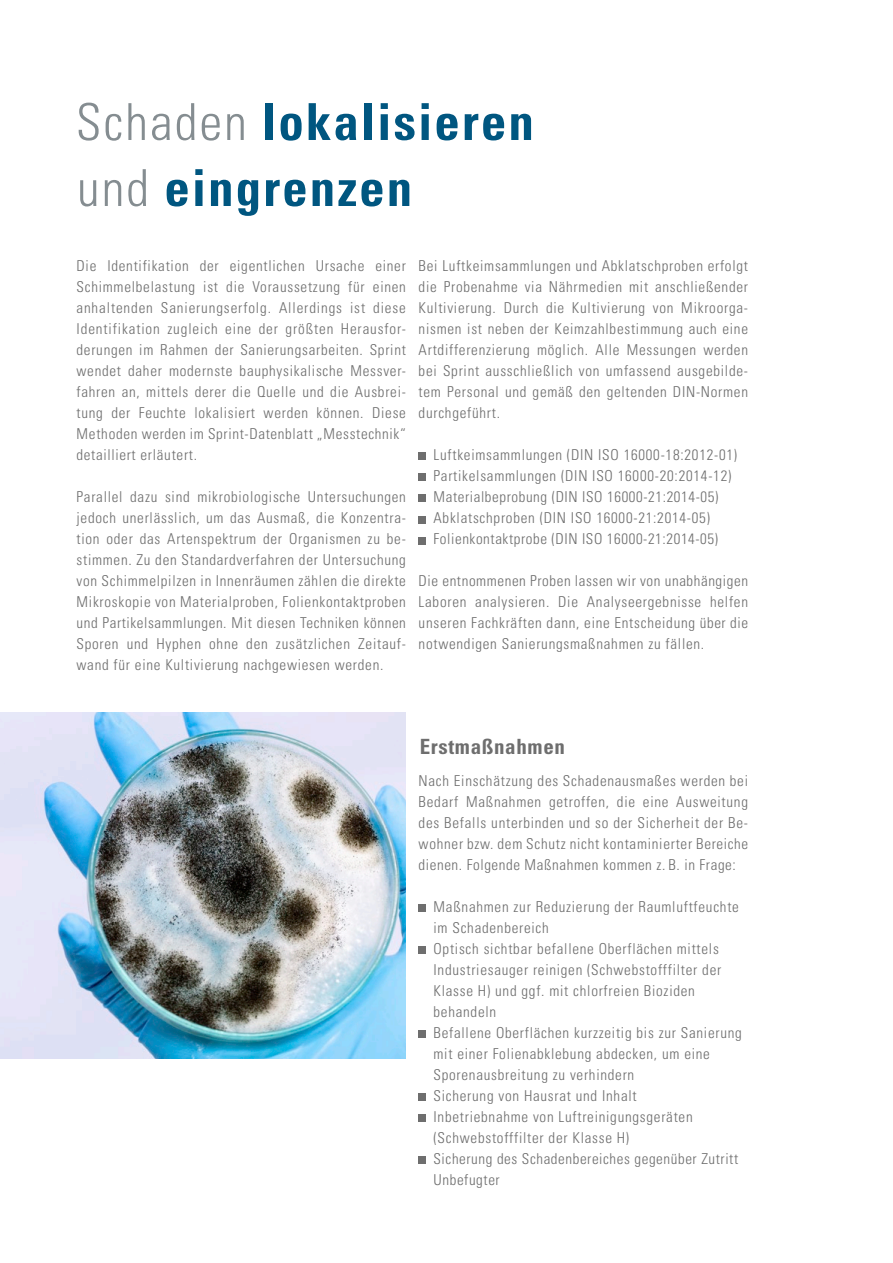
<style>
.page{position:relative;width:893px;height:1263px;background:#fff}
.page>*{position:absolute;margin:0;border:0;box-sizing:border-box;transform-origin:0 0}
.t1{font:700 condensed 51px/66px "Univers LT Pro";letter-spacing:.04em;color:#005680}
.t2{font:700 condensed 21px "Univers LT Pro";letter-spacing:.03em;color:#6e6e6e}
.t3{font:300 condensed 15px/21px "Univers LT Pro";letter-spacing:.05em;color:#6e6e6e;text-align:justify}
.s1{font-weight:300;color:#858d91}
</style>
<div class="page">
<img style="left:0;top:712px;width:406px;height:347px">
<div style="left:419px;top:453px;width:7px;height:7px;background:#6e6e6e"></div>
<div style="left:419px;top:474px;width:7px;height:7px;background:#6e6e6e"></div>
<div style="left:419px;top:495px;width:7px;height:7px;background:#6e6e6e"></div>
<div style="left:419px;top:516px;width:7px;height:7px;background:#6e6e6e"></div>
<div style="left:419px;top:537px;width:7px;height:7px;background:#6e6e6e"></div>
<div style="left:419px;top:904px;width:7px;height:8px;background:#6e6e6e"></div>
<div style="left:419px;top:946px;width:7px;height:8px;background:#6e6e6e"></div>
<div style="left:419px;top:1030px;width:7px;height:8px;background:#6e6e6e"></div>
<div style="left:419px;top:1093px;width:7px;height:8px;background:#6e6e6e"></div>
<div style="left:419px;top:1114px;width:7px;height:8px;background:#6e6e6e"></div>
<div style="left:419px;top:1156px;width:7px;height:8px;background:#6e6e6e"></div>
<p class="t1" style="left:76px;top:88px;width:459px"><span class="s1">Schaden</span> lokalisieren <span class="s1">und</span> eingrenzen</p>
<p class="t3" style="left:77px;top:254px;width:331px">Die Identifikation der eigentlichen Ursache einer Schimmelbelastung ist die Voraussetzung für einen anhaltenden Sanierungserfolg. Allerdings ist diese Identifikation zugleich eine der größten Herausfor&shy;derungen im Rahmen der Sanierungsarbeiten. Sprint wendet daher modernste bauphysikalische Messver&shy;fahren an, mittels derer die Quelle und die Ausbrei&shy;tung der Feuchte lokalisiert werden können. Diese Methoden werden im Sprint-Datenblatt „Messtechnik“ detailliert erläutert.</p>
<p class="t3" style="left:77px;top:485px;width:331px">Parallel dazu sind mikrobiologische Untersuchungen jedoch unerlässlich, um das Ausmaß, die Konzentra&shy;tion oder das Artenspektrum der Organismen zu be&shy;stimmen. Zu den Standardverfahren der Untersuchung von Schimmelpilzen in Innenräumen zählen die direkte Mikroskopie von Materialproben, Folienkontaktproben und Partikelsammlungen. Mit diesen Techniken können Sporen und Hyphen ohne den zusätzlichen Zeitauf&shy;wand für eine Kultivierung nachgewiesen werden.</p>
<p class="t3" style="left:419px;top:254px;width:331px">Bei Luftkeimsammlungen und Abklatschproben erfolgt die Probenahme via Nährmedien mit anschließender Kultivierung. Durch die Kultivierung von Mikroorga&shy;nismen ist neben der Keimzahlbestimmung auch eine Artdifferenzierung möglich. Alle Messungen werden bei Sprint ausschließlich von umfassend ausgebilde&shy;tem Personal und gemäß den geltenden DIN-Normen durchgeführt.</p>
<p class="t3" style="left:434px;top:443px;width:305px">Luftkeimsammlungen (DIN ISO 16000-18:2012-01)</p>
<p class="t3" style="left:434px;top:464px;width:299px">Partikelsammlungen (DIN ISO 16000-20:2014-12)</p>
<p class="t3" style="left:434px;top:485px;width:286px">Materialbeprobung (DIN ISO 16000-21:2014-05)</p>
<p class="t3" style="left:434px;top:506px;width:278px">Abklatschproben (DIN ISO 16000-21:2014-05)</p>
<p class="t3" style="left:434px;top:527px;width:286px">Folienkontaktprobe (DIN ISO 16000-21:2014-05)</p>
<p class="t3" style="left:419px;top:569px;width:331px">Die entnommenen Proben lassen wir von unabhängigen Laboren analysieren. Die Analyseergebnisse helfen unseren Fachkräften dann, eine Entscheidung über die notwendigen Sanierungsmaßnahmen zu fällen.</p>
<p class="t2" style="left:420px;top:734px;width:147px">Erstmaßnahmen</p>
<p class="t3" style="left:419px;top:769px;width:331px">Nach Einschätzung des Schadenausmaßes werden bei Bedarf Maßnahmen getroffen, die eine Ausweitung des Befalls unterbinden und so der Sicherheit der Be&shy;wohner bzw. dem Schutz nicht kontaminierter Bereiche dienen. Folgende Maßnahmen kommen z. B. in Frage:</p>
<p class="t3" style="left:434px;top:895px;width:307px">Maßnahmen zur Reduzierung der Raumluftfeuchte im Schadenbereich</p>
<p class="t3" style="left:434px;top:937px;width:289px;text-align:left">Optisch sichtbar befallene Oberflächen mittels Industriesauger reinigen (Schwebstofffilter der Klasse H) und ggf. mit chlorfreien Bioziden behandeln</p>
<p class="t3" style="left:434px;top:1021px;width:310px;text-align:left">Befallene Oberflächen kurzzeitig bis zur Sanierung mit einer Folienabklebung abdecken, um eine<br>Sporenausbreitung zu verhindern</p>
<p class="t3" style="left:434px;top:1084px;width:205px">Sicherung von Hausrat und Inhalt</p>
<p class="t3" style="left:434px;top:1105px;width:261px">Inbetriebnahme von Luftreinigungsgeräten (Schwebstofffilter der Klasse H)</p>
<p class="t3" style="left:434px;top:1147px;width:306px">Sicherung des Schadenbereiches gegenüber Zutritt<br>Unbefugter</p>
</div>
